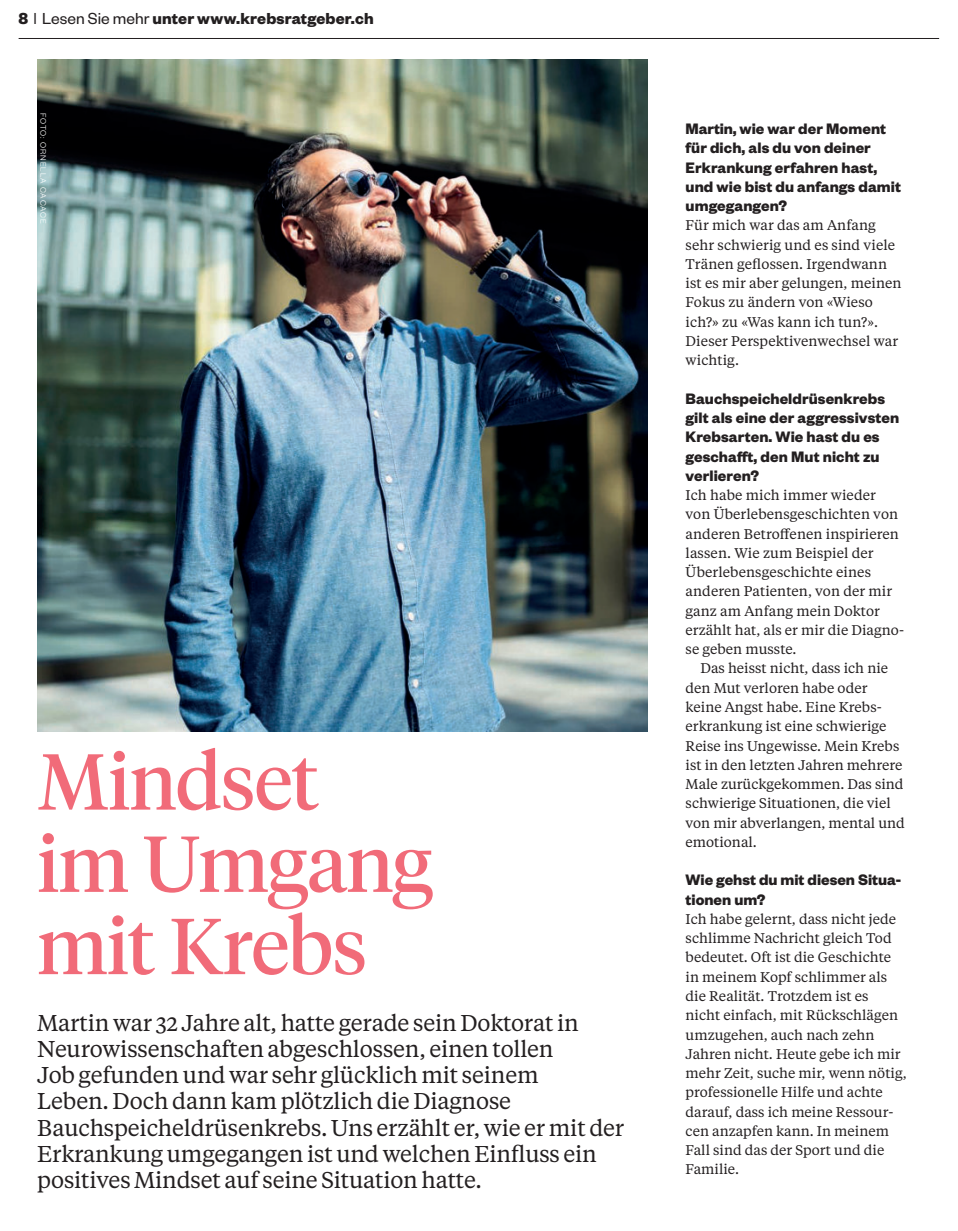
<style>
.page{position:relative;width:958px;height:1231px;background:#fff}
.page>*{position:absolute;margin:0;border:0;box-sizing:border-box;transform-origin:0 0}
.t1{font:78.75px/82.2px "Tiempos Headline";letter-spacing:-.01em;color:#f16b79}
.t2{font:22.75px/26.2px "Tiempos Text";letter-spacing:-.01em;color:#231f20}
.t3{font:700 17.5px "Founders Grotesk";letter-spacing:.01em;color:#231f20}
.t4{font:700 16.62px/19.2px "Founders Grotesk";letter-spacing:.005em;color:#231f20}
.t5{font:14px/19.2px "Tiempos Text";color:#231f20}
.t6{font:300 8.75px "Founders Grotesk";letter-spacing:.09em;color:#fff}
.s1{font-weight:400}
</style>
<div class="page">
<hr style="left:19px;top:38px;width:920px;height:1px;background:#231f20">
<img style="left:37px;top:60px;width:610px;height:671px">
<p class="t3" style="left:19px;top:10px;width:356px">8 <span class="s1">| Lesen Sie mehr</span> unter www.krebsratgeber.ch</p>
<p class="t6" style="left:46px;top:113px;width:112px;rotate:90deg">FOTO: ORNELLA CACACE</p>
<h1 class="t1" style="left:37px;top:746px;width:397px">Mindset<br>im Umgang mit Krebs</h1>
<p class="t2" style="left:37px;top:1009px;width:588px">Martin war 32 Jahre alt, hatte gerade sein Doktorat in Neurowissenschaften abgeschlossen, einen tollen<br>Job gefunden und war sehr glücklich mit seinem<br>Leben. Doch dann kam plötzlich die Diagnose Bauchspeicheldrüsenkrebs. Uns erzählt er, wie er mit der Erkrankung umgegangen ist und welchen Einfluss ein positives Mindset auf seine Situation hatte.</p>
<p class="t4" style="left:685px;top:119px;width:217px">Martin, wie war der Moment für dich, als du von deiner<br>Erkrankung erfahren hast, und wie bist du anfangs damit umgegangen?</p>
<p class="t5" style="left:685px;top:216px;width:217px">Für mich war das am Anfang sehr schwierig und es sind viele<br>Tränen geflossen. Irgendwann ist es mir aber gelungen, meinen<br>Fokus zu ändern von «Wieso ich?» zu «Was kann ich tun?».<br>Dieser Perspektivenwechsel war wichtig.</p>
<p class="t4" style="left:685px;top:389px;width:215px">Bauchspeicheldrüsenkrebs gilt als eine der aggressivsten<br>Krebsarten. Wie hast du es geschafft, den Mut nicht zu verlieren?</p>
<p class="t5" style="left:685px;top:485px;width:220px">Ich habe mich immer wieder von Überlebensgeschichten von anderen Betroffenen inspirieren lassen. Wie zum Beispiel der<br>Überlebensgeschichte eines anderen Patienten, von der mir ganz am Anfang mein Doktor erzählt hat, als er mir die Diagno&shy;se geben musste.</p>
<p class="t5" style="left:685px;top:659px;width:221px;text-indent:15px">Das heisst nicht, dass ich nie den Mut verloren habe oder keine Angst habe. Eine Krebs&shy;erkrankung ist eine schwierige<br>Reise ins Ungewisse. Mein Krebs ist in den letzten Jahren mehrere<br>Male zurückgekommen. Das sind schwierige Situationen, die viel von mir abverlangen, mental und emotional.</p>
<p class="t4" style="left:685px;top:870px;width:217px">Wie gehst du mit diesen Situa&shy;tionen um?</p>
<p class="t5" style="left:685px;top:909px;width:223px">Ich habe gelernt, dass nicht jede schlimme Nachricht gleich Tod bedeutet. Oft ist die Geschichte in meinem Kopf schlimmer als die Realität. Trotzdem ist es<br>nicht einfach, mit Rückschlägen umzugehen, auch nach zehn<br>Jahren nicht. Heute gebe ich mir mehr Zeit, suche mir, wenn nötig, professionelle Hilfe und achte darauf, dass ich meine Ressour&shy;cen anzapfen kann. In meinem<br>Fall sind das der Sport und die<br>Familie.</p>
</div>
